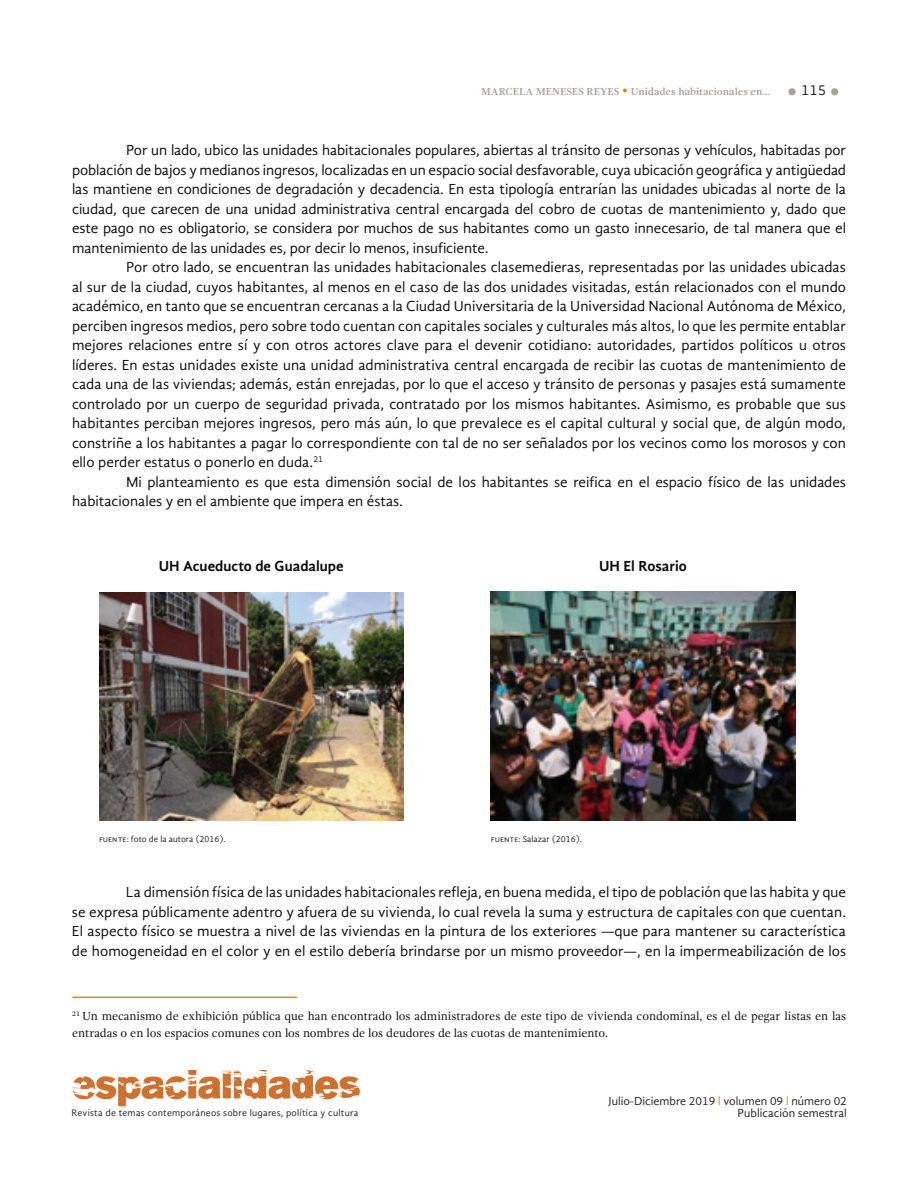
<style>
.page{position:relative;width:918px;height:1188px;background:#fff}
.page>*{position:absolute;margin:0;border:0;box-sizing:border-box;transform-origin:0 0}
.t1{font:15px/19.5px "Gandhi Sans";color:#0b0c0b;text-align:justify}
.t2{font:700 15px "Gandhi Sans";color:#0b0c0b}
.t3{font:15px "Gandhi Sans";color:#231f20}
.t4{font:12px/16.5px "Gandhi Serif";color:#0b0c0b}
.t5{font:12px/12px "Gandhi Sans";color:#231f20;text-align:right}
.t6{font:700 10.5px "Gandhi Serif";color:#aba095}
.t7{font:9.75px "Gandhi Sans";letter-spacing:.025em;color:#231f20}
.t8{font:9px "Gandhi Sans";color:#231f20}
.s1{font-family:"Gandhi Sans";font-weight:400;font-size:15px;color:#df8619}
.s2{font-size:27px;color:#aba095}
.s3{color:#df8619}
</style>
<div class="page">
<img style="left:72px;top:1070px;width:288px;height:37px">
<hr style="left:73px;top:997px;width:223px;height:1px;background:#df8619">
<img style="left:99px;top:592px;width:305px;height:228px">
<img style="left:491px;top:592px;width:304px;height:228px">
<p class="t6" style="left:481px;top:86px;width:291px">MARCELA MENESES REYES <span class="s1">•</span> Unidades habitacionales en...</p>
<p class="t3" style="left:787px;top:82px;width:55px"><span class="s2">•</span> 115 <span class="s2">•</span></p>
<p class="t1" style="left:72px;top:141px;width:776px;text-indent:54px">Por un lado, ubico las unidades habitacionales populares, abiertas al tránsito de personas y vehículos, habitadas por población de bajos y medianos ingresos, localizadas en un espacio social desfavorable, cuya ubicación geográfica y antigüedad las mantiene en condiciones de degradación y decadencia. En esta tipología entrarían las unidades ubicadas al norte de la ciudad, que carecen de una unidad administrativa central encargada del cobro de cuotas de mantenimiento y, dado que este pago no es obligatorio, se considera por muchos de sus habitantes como un gasto innecesario, de tal manera que el mantenimiento de las unidades es, por decir lo menos, insuficiente.</p>
<p class="t1" style="left:72px;top:258px;width:776px;text-indent:54px">Por otro lado, se encuentran las unidades habitacionales clasemedieras, representadas por las unidades ubicadas al sur de la ciudad, cuyos habitantes, al menos en el caso de las dos unidades visitadas, están relacionados con el mundo académico, en tanto que se encuentran cercanas a la Ciudad Universitaria de la Universidad Nacional Autónoma de México, perciben ingresos medios, pero sobre todo cuentan con capitales sociales y culturales más altos, lo que les permite entablar mejores relaciones entre sí y con otros actores clave para el devenir cotidiano: autoridades, partidos políticos u otros líderes. En estas unidades existe una unidad administrativa central encargada de recibir las cuotas de mantenimiento de cada una de las viviendas; además, están enrejadas, por lo que el acceso y tránsito de personas y pasajes está sumamente controlado por un cuerpo de seguridad privada, contratado por los mismos habitantes. Asimismo, es probable que sus habitantes perciban mejores ingresos, pero más aún, lo que prevalece es el capital cultural y social que, de algún modo, constriñe a los habitantes a pagar lo correspondiente con tal de no ser señalados por los vecinos como los morosos y con ello perder estatus o ponerlo en duda.<sup>21</sup></p>
<p class="t1" style="left:72px;top:472px;width:776px;text-indent:54px">Mi planteamiento es que esta dimensión social de los habitantes se reifica en el espacio físico de las unidades habitacionales y en el ambiente que impera en éstas.</p>
<p class="t2" style="left:159px;top:557px;width:186px">UH Acueducto de Guadalupe</p>
<p class="t8" style="left:99px;top:834px;width:128px">FUENTE: foto de la autora (2016).</p>
<p class="t2" style="left:599px;top:557px;width:89px">UH El Rosario</p>
<p class="t8" style="left:491px;top:834px;width:93px">FUENTE: Salazar (2016).</p>
<p class="t1" style="left:72px;top:882px;width:776px;text-indent:54px">La dimensión física de las unidades habitacionales refleja, en buena medida, el tipo de población que las habita y que se expresa públicamente adentro y afuera de su vivienda, lo cual revela la suma y estructura de capitales con que cuentan.<br>El aspecto físico se muestra a nivel de las viviendas en la pintura de los exteriores —que para mantener su característica de homogeneidad en el color y en el estilo debería brindarse por un mismo proveedor—, en la impermeabilización de los</p>
<p class="t4" style="left:72px;top:1008px;width:776px"><sup>21</sup> Un mecanismo de exhibición pública que han encontrado los administradores de este tipo de vivienda condominal, es el de pegar listas en las entradas o en los espacios comunes con los nombres de los deudores de las cuotas de mantenimiento.</p>
<p class="t7" style="left:72px;top:1107px;width:289px">Revista de temas contemporáneos sobre lugares, política y cultura</p>
<p class="t5" style="left:609px;top:1095px;width:240px">Julio-Diciembre 2019 <span class="s3">l</span> volumen 09 <span class="s3">l</span> número 02<br>Publicación semestral</p>
</div>
